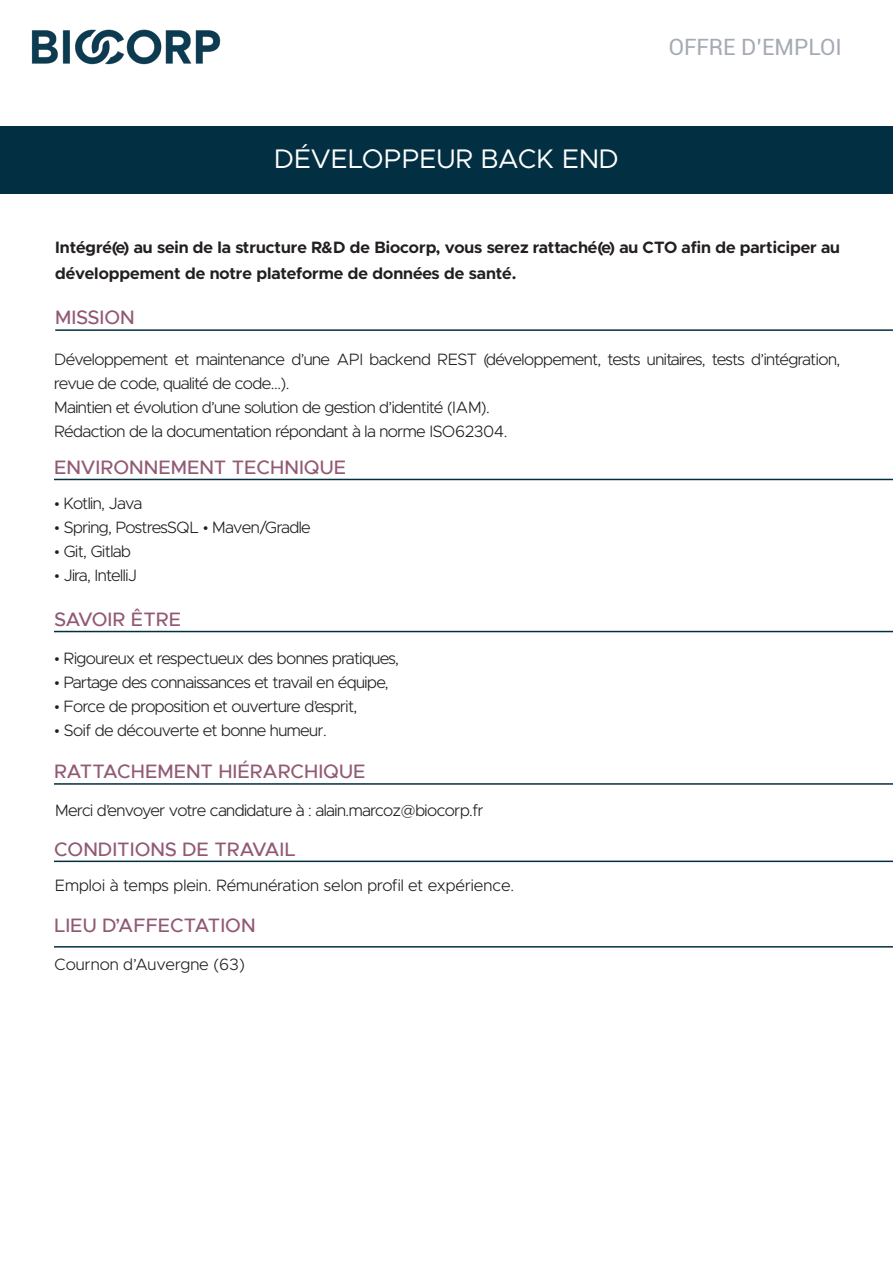
<style>
.page{position:relative;width:893px;height:1263px;background:#fff}
.page>*{position:absolute;margin:0;border:0;box-sizing:border-box;transform-origin:0 0}
.t1{font:27px "Metropolis";color:#fff}
.t2{font:22.5px "Roboto";color:#a5aab4}
.t3{font:500 19.5px "Metropolis";color:#925974}
.t4{font:300 16.5px/24px "Metropolis";letter-spacing:-.03em;color:#231f20}
.t5{font:700 16.5px/25.5px "Metropolis";color:#231f20}
.t6{font:300 16.5px "Metropolis";color:#231f20}
</style>
<div class="page">
<div style="left:0;top:126px;width:893px;height:68px;background:#032f42"></div>
<img style="left:31px;top:29px;width:190px;height:36px">
<hr style="left:54px;top:631px;width:839px;height:1px;background:#032f42">
<hr style="left:54px;top:946px;width:839px;height:1px;background:#032f42">
<hr style="left:55px;top:329px;width:838px;height:2px;background:#032f42">
<hr style="left:54px;top:860px;width:839px;height:2px;background:#032f42">
<hr style="left:54px;top:479px;width:839px;height:1px;background:#032f42">
<hr style="left:54px;top:783px;width:839px;height:2px;background:#032f42">
<p class="t1" style="left:274px;top:142px;width:346px">DÉVELOPPEUR BACK END</p>
<p class="t2" style="left:669px;top:31px;width:175px">OFFRE D’EMPLOI</p>
<p class="t5" style="left:55px;top:235px;width:786px">Intégré(e) au sein de la structure R&amp;D de Biocorp, vous serez rattaché(e) au CTO afin de participer au développement de notre plateforme de données de santé.</p>
<p class="t3" style="left:55px;top:305px;width:81px">MISSION</p>
<p class="t4" style="left:54px;top:347px;width:788px">Développement et maintenance d’une API backend REST (développement, tests unitaires, tests d’intégration, revue de code, qualité de code...).</p>
<p class="t4" style="left:54px;top:395px;width:437px">Maintien et évolution d’une solution de gestion d’identité (IAM).</p>
<p class="t4" style="left:54px;top:419px;width:455px">Rédaction de la documentation répondant à la norme ISO62304.</p>
<p class="t3" style="left:54px;top:455px;width:294px">ENVIRONNEMENT TECHNIQUE</p>
<p class="t4" style="left:54px;top:491px;width:90px">• Kotlin, Java</p>
<p class="t4" style="left:54px;top:515px;width:258px">• Spring, PostresSQL • Maven/Gradle</p>
<p class="t4" style="left:54px;top:539px;width:79px">• Git, Gitlab</p>
<p class="t4" style="left:54px;top:563px;width:84px">• Jira, IntelliJ</p>
<p class="t3" style="left:54px;top:607px;width:129px">SAVOIR ÊTRE</p>
<p class="t4" style="left:54px;top:646px;width:347px">• Rigoureux et respectueux des bonnes pratiques,</p>
<p class="t4" style="left:54px;top:670px;width:336px">• Partage des connaissances et travail en équipe,</p>
<p class="t4" style="left:54px;top:694px;width:305px">• Force de proposition et ouverture d’esprit,</p>
<p class="t4" style="left:54px;top:718px;width:274px">• Soif de découverte et bonne humeur.</p>
<p class="t3" style="left:54px;top:759px;width:313px">RATTACHEMENT HIÉRARCHIQUE</p>
<p class="t4" style="left:55px;top:798px;width:430px">Merci d’envoyer votre candidature à : alain.marcoz@biocorp.fr</p>
<p class="t3" style="left:54px;top:837px;width:243px">CONDITIONS DE TRAVAIL</p>
<p class="t6" style="left:55px;top:875px;width:461px">Emploi à temps plein. Rémunération selon profil et expérience.</p>
<p class="t3" style="left:54px;top:913px;width:203px">LIEU D’AFFECTATION</p>
<p class="t6" style="left:54px;top:954px;width:192px">Cournon d’Auvergne (63)</p>
</div>
